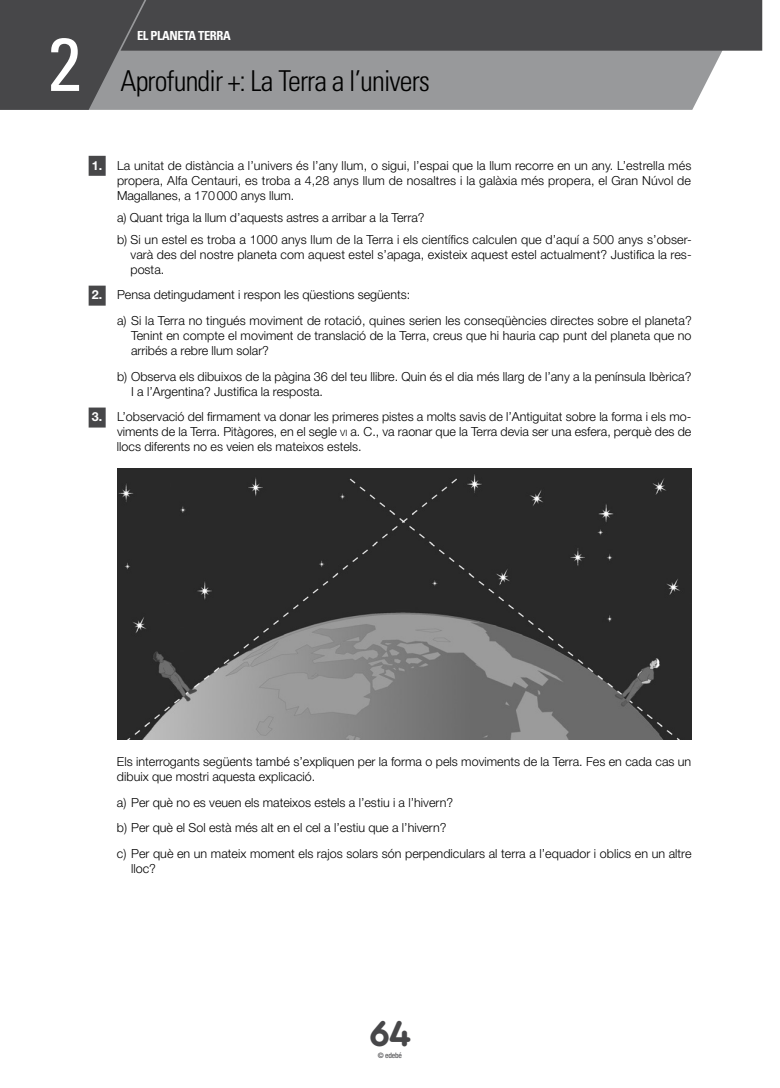
<style>
.page{position:relative;width:780px;height:1088px;background:#fff}
.page>*{position:absolute;margin:0;border:0;box-sizing:border-box;transform-origin:0 0}
.t1{font:condensed 75px "Univers LT Std";color:#fff}
.t2{font:700 37.5px "Cera Round Pro";color:#474749}
.t3{font:300 condensed 28.75px "Univers LT Std";letter-spacing:-.03em;color:#000}
.t4{font:300 12.5px/15px "Helvetica Neue LT Std";color:#000}
.t5{font:700 condensed 12.5px "Univers LT Std";letter-spacing:-.03em;color:#fff}
.t6{font:500 condensed 7.5px "Helvetica Neue LT Std";letter-spacing:-.03em;color:#5b5b5d}
.s1{font-weight:700;color:#fff}
.s2{font-size:8.75px}
</style>
<div class="page">
<svg style="left:0;top:0;width:762px;height:110px;background:#707173"></svg>
<div style="left:89px;top:156px;width:17px;height:20px;background:#474749"></div>
<div style="left:89px;top:286px;width:17px;height:20px;background:#474749"></div>
<div style="left:89px;top:407px;width:17px;height:20px;background:#474749"></div>
<img style="left:117px;top:468px;width:574px;height:271px">
<h1 class="t1" style="left:48px;top:17px;width:35px">2</h1>
<p class="t5" style="left:137px;top:28px;width:95px">EL PLANETA TERRA</p>
<h3 class="t3" style="left:120px;top:63px;width:311px">Aprofundir +: La Terra a l’univers</h3>
<p class="t4" style="left:117px;top:157px;width:576px;text-align:justify;text-indent:-25px"><span class="s1">1.</span> La unitat de distància a l’univers és l’any llum, o sigui, l’espai que la llum recorre en un any. L’estrella més propera, Alfa Centauri, es troba a 4,28 anys llum de nosaltres i la galàxia més propera, el Gran Núvol de Magallanes, a 170000 anys llum.</p>
<p class="t4" style="left:117px;top:206px;width:576px;line-height:22.1px">a) Quant triga la llum d’aquests astres a arribar a la Terra?<br>b) Si un estel es troba a 1000 anys llum de la Terra i els científics calculen que d’aquí a 500 anys s’obser-</p>
<p class="t4" style="left:130px;top:247px;width:562px">varà des del nostre planeta com aquest estel s’apaga, existeix aquest estel actualment? Justifica la res&shy;posta.</p>
<p class="t4" style="left:117px;top:282px;width:576px;line-height:25.6px;text-indent:-25px"><span class="s1">2.</span> Pensa detingudament i respon les qüestions següents:<br>a) Si la Terra no tingués moviment de rotació, quines serien les conseqüències directes sobre el planeta?</p>
<p class="t4" style="left:131px;top:328px;width:562px">Tenint en compte el moviment de translació de la Terra, creus que hi hauria cap punt del planeta que no arribés a rebre llum solar?</p>
<p class="t4" style="left:131px;top:368px;width:561px;text-indent:-14px">b) Observa els dibuixos de la pàgina 36 del teu llibre. Quin és el dia més llarg de l’any a la península Ibèrica?<br>I a l’Argentina? Justifica la resposta.</p>
<p class="t4" style="left:117px;top:409px;width:576px;text-align:justify;text-indent:-25px"><span class="s1">3.</span> L’observació del firmament va donar les primeres pistes a molts savis de l’Antiguitat sobre la forma i els mo&shy;viments de la Terra. Pitàgores, en el segle <span class="s2">vi</span> a. C., va raonar que la Terra devia ser una esfera, perquè des de llocs diferents no es veien els mateixos estels.</p>
<p class="t4" style="left:117px;top:754px;width:576px">Els interrogants següents també s’expliquen per la forma o pels moviments de la Terra. Fes en cada cas un dibuix que mostri aquesta explicació.</p>
<p class="t4" style="left:117px;top:789px;width:576px;line-height:25.6px">a) Per què no es veuen els mateixos estels a l’estiu i a l’hivern?<br>b) Per què el Sol està més alt en el cel a l’estiu que a l’hivern?<br>c) Per què en un mateix moment els rajos solars són perpendiculars al terra a l’equador i oblics en un altre</p>
<p class="t4" style="left:131px;top:861px;width:26px">lloc?</p>
<h2 class="t2" style="left:369px;top:1008px;width:43px">64</h2>
<p class="t6" style="left:378px;top:1051px;width:26px">© edebé</p>
</div>
